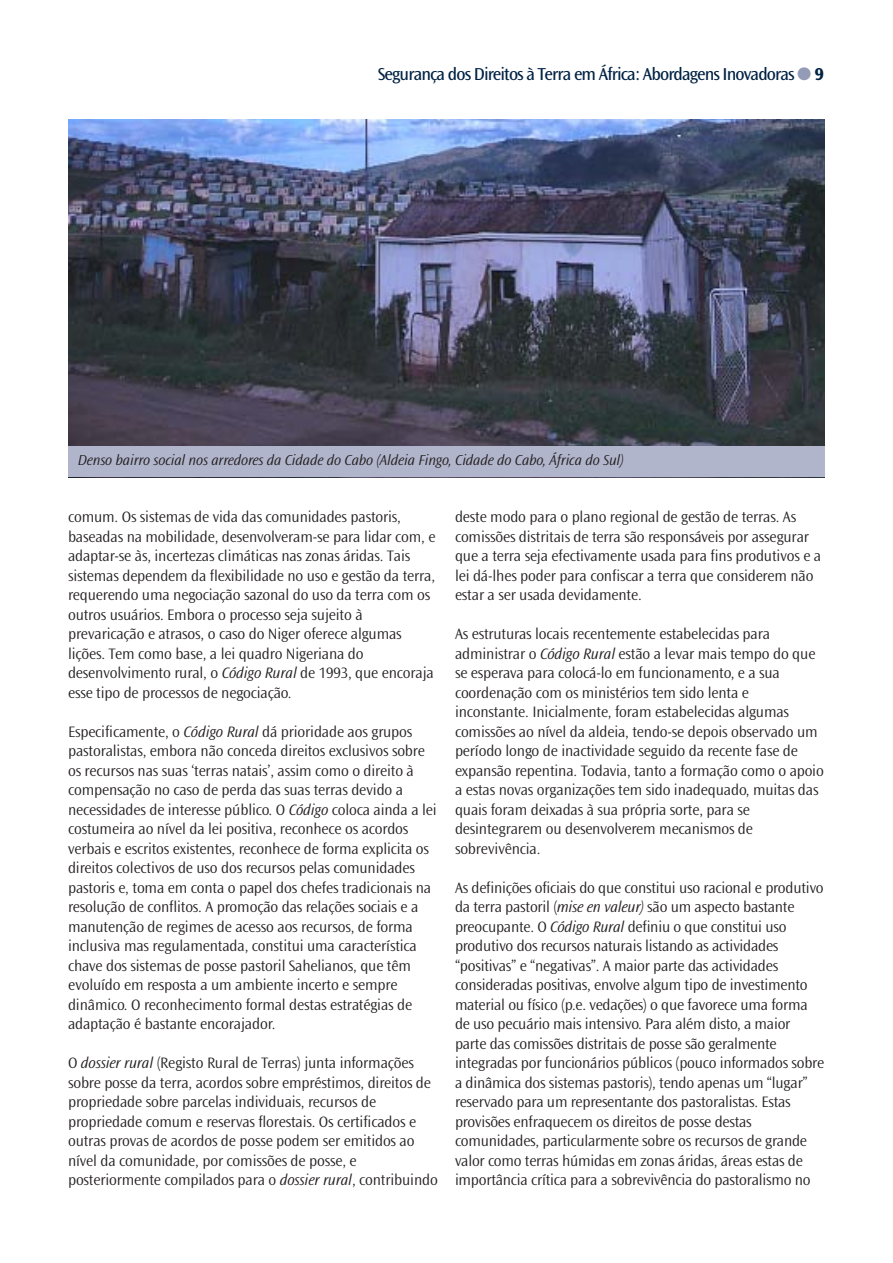
<style>
.page{position:relative;width:893px;height:1263px;background:#fff}
.page>*{position:absolute;margin:0;border:0;box-sizing:border-box;transform-origin:0 0}
.t1{font:18px "Ocean Sans";letter-spacing:-.05em;color:#024}
.t2{font:300 15.75px/19.5px "Ocean Sans";letter-spacing:-.01em;color:#231f20}
.t3{font:italic 300 15px "Ocean Sans";letter-spacing:-.01em;color:#231f20}
.s1{color:#939bb6}
.s2{font-weight:700}
.s3{font-style:italic}
</style>
<div class="page">
<img style="left:68px;top:119px;width:757px;height:327px">
<div style="left:68px;top:446px;width:757px;height:31px;background:#b1b5cb"></div>
<p class="t1" style="left:378px;top:67px;width:448px">Segurança dos Direitos à Terra em África: Abordagens Inovadoras <span class="s1">●</span> <span class="s2">9</span></p>
<p class="t3" style="left:78px;top:454px;width:547px">Denso bairro social nos arredores da Cidade do Cabo (Aldeia Fingo, Cidade do Cabo, África do Sul)</p>
<p class="t2" style="left:68px;top:508px;width:369px">comum. Os sistemas de vida das comunidades pastoris, baseadas na mobilidade, desenvolveram-se para lidar com, e adaptar-se às, incertezas climáticas nas zonas áridas. Tais sistemas dependem da flexibilidade no uso e gestão da terra, requerendo uma negociação sazonal do uso da terra com os outros usuários. Embora o processo seja sujeito à prevaricação e atrasos, o caso do Niger oferece algumas lições. Tem como base, a lei quadro Nigeriana do desenvolvimento rural, o <span class="s3">Código Rural</span> de 1993, que encoraja esse tipo de processos de negociação.</p>
<p class="t2" style="left:68px;top:723px;width:370px">Especificamente, o <span class="s3">Código Rural</span> dá prioridade aos grupos pastoralistas, embora não conceda direitos exclusivos sobre os recursos nas suas ‘terras natais’, assim como o direito à compensação no caso de perda das suas terras devido a necessidades de interesse público. O <span class="s3">Código</span> coloca ainda a lei costumeira ao nível da lei positiva, reconhece os acordos verbais e escritos existentes, reconhece de forma explicita os direitos colectivos de uso dos recursos pelas comunidades pastoris e, toma em conta o papel dos chefes tradicionais na resolução de conflitos. A promoção das relações sociais e a manutenção de regimes de acesso aos recursos, de forma inclusiva mas regulamentada, constitui uma característica chave dos sistemas de posse pastoril Sahelianos, que têm evoluído em resposta a um ambiente incerto e sempre dinâmico. O reconhecimento formal destas estratégias de adaptação é bastante encorajador.</p>
<p class="t2" style="left:68px;top:1054px;width:371px">O <span class="s3">dossier rural</span> (Registo Rural de Terras) junta informações sobre posse da terra, acordos sobre empréstimos, direitos de propriedade sobre parcelas individuais, recursos de propriedade comum e reservas florestais. Os certificados e outras provas de acordos de posse podem ser emitidos ao nível da comunidade, por comissões de posse, e posteriormente compilados para o <span class="s3">dossier rural</span>, contribuindo</p>
<p class="t2" style="left:455px;top:508px;width:368px">deste modo para o plano regional de gestão de terras. As comissões distritais de terra são responsáveis por assegurar que a terra seja efectivamente usada para fins produtivos e a lei dá-lhes poder para confiscar a terra que considerem não estar a ser usada devidamente.</p>
<p class="t2" style="left:455px;top:625px;width:370px">As estruturas locais recentemente estabelecidas para administrar o <span class="s3">Código Rural</span> estão a levar mais tempo do que se esperava para colocá-lo em funcionamento, e a sua coordenação com os ministérios tem sido lenta e inconstante. Inicialmente, foram estabelecidas algumas comissões ao nível da aldeia, tendo-se depois observado um período longo de inactividade seguido da recente fase de expansão repentina. Todavia, tanto a formação como o apoio a estas novas organizações tem sido inadequado, muitas das quais foram deixadas à sua própria sorte, para se desintegrarem ou desenvolverem mecanismos de sobrevivência.</p>
<p class="t2" style="left:455px;top:879px;width:371px">As definições oficiais do que constitui uso racional e produtivo da terra pastoril (<span class="s3">mise en valeur)</span> são um aspecto bastante preocupante. O <span class="s3">Código Rural</span> definiu o que constitui uso produtivo dos recursos naturais listando as actividades “positivas” e “negativas”. A maior parte das actividades consideradas positivas, envolve algum tipo de investimento material ou físico (p.e. vedações) o que favorece uma forma de uso pecuário mais intensivo. Para além disto, a maior parte das comissões distritais de posse são geralmente integradas por funcionários públicos (pouco informados sobre a dinâmica dos sistemas pastoris), tendo apenas um “lugar” reservado para um representante dos pastoralistas. Estas provisões enfraquecem os direitos de posse destas comunidades, particularmente sobre os recursos de grande valor como terras húmidas em zonas áridas, áreas estas de importância crítica para a sobrevivência do pastoralismo no</p>
</div>
